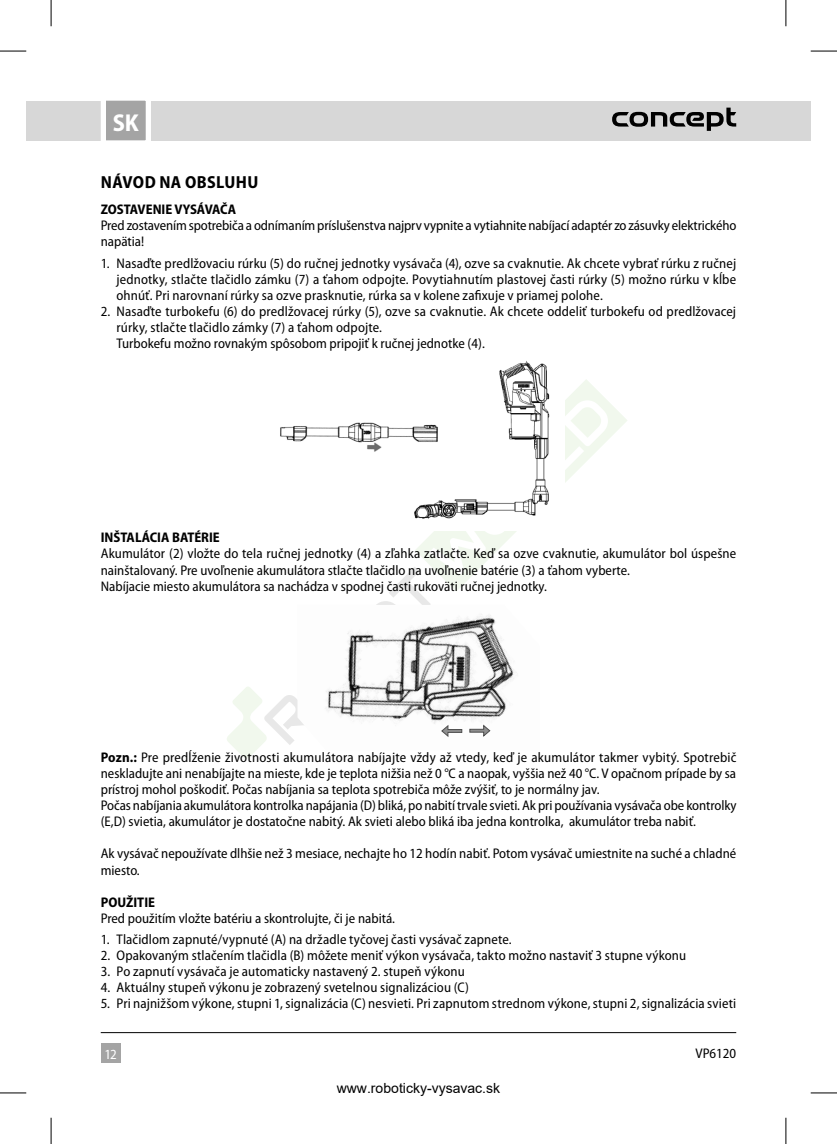
<style>
.page{position:relative;width:837px;height:1144px;background:#fff}
.page>*{position:absolute;margin:0;border:0;box-sizing:border-box;transform-origin:0 0}
.t1{font:700 semi-condensed 24.5px "Myriad Pro";color:#fff}
.t2{font:700 semi-condensed 17.5px "Myriad Pro";letter-spacing:.02em;color:#000}
.t3{font:semi-condensed 14px/16.1px "Myriad Pro";color:#000}
.t4{font:700 semi-condensed 14px "Myriad Pro";color:#000}
.t5{font:14px "Arial";color:#000}
.t6{font:semi-condensed 14px "Myriad Pro";color:#fff}
.s1{font-weight:700}
</style>
<div class="page">
<svg style="left:572px;top:379px;width:55px;height:55px"></svg>
<div style="left:785px;top:101px;width:25px;height:39px;background:#d7d7d7"></div>
<div style="left:26px;top:101px;width:759px;height:39px;background:#d7d7d7"></div>
<div style="left:101px;top:1043px;width:20px;height:20px;background:#a4a4a4"></div>
<svg style="left:98px;top:100px;width:55px;height:41px;background:#bbb"></svg>
<hr style="left:101px;top:1032px;width:635px;height:1px;background:#000">
<svg style="left:612px;top:108px;width:124px;height:23px"></svg>
<img style="left:499px;top:361px;width:50px;height:33px">
<svg style="left:227px;top:394px;width:387px;height:364px"></svg>
<svg style="left:0;top:51px;width:26px;height:1px"></svg>
<svg style="left:810px;top:51px;width:26px;height:1px"></svg>
<svg style="left:0;top:1092px;width:26px;height:1px"></svg>
<svg style="left:810px;top:1092px;width:26px;height:1px"></svg>
<svg style="left:51px;top:0;width:1px;height:26px"></svg>
<svg style="left:51px;top:1118px;width:1px;height:26px"></svg>
<svg style="left:785px;top:0;width:1px;height:26px"></svg>
<svg style="left:785px;top:1118px;width:1px;height:26px"></svg>
<h1 class="t1" style="left:113px;top:109px;width:28px">SK</h1>
<p class="t2" style="left:101px;top:173px;width:159px">NÁVOD NA OBSLUHU</p>
<p class="t4" style="left:101px;top:202px;width:137px">ZOSTAVENIE VYSÁVAČA</p>
<p class="t3" style="left:101px;top:218px;width:637px">Pred zostavením spotrebiča a odnímaním príslušenstva najprv vypnite a vytiahnite nabíjací adaptér zo zásuvky elektrického napätia!</p>
<p class="t3" style="left:116px;top:255px;width:621px;text-align:justify;text-indent:-16px">1. Nasaďte predlžovaciu rúrku (5) do ručnej jednotky vysávača (4), ozve sa cvaknutie. Ak chcete vybrať rúrku z ručnej jednotky, stlačte tlačidlo zámku (7) a ťahom odpojte. Povytiahnutím plastovej časti rúrky (5) možno rúrku v kĺbe ohnúť. Pri narovnaní rúrky sa ozve prasknutie, rúrka sa v kolene zafixuje v priamej polohe.</p>
<p class="t3" style="left:116px;top:303px;width:621px;text-indent:-16px">2. Nasaďte turbokefu (6) do predlžovacej rúrky (5), ozve sa cvaknutie. Ak chcete oddeliť turbokefu od predlžovacej rúrky, stlačte tlačidlo zámky (7) a ťahom odpojte.<br>Turbokefu možno rovnakým spôsobom pripojiť k ručnej jednotke (4).</p>
<p class="t4" style="left:101px;top:530px;width:120px">INŠTALÁCIA BATÉRIE</p>
<p class="t3" style="left:101px;top:546px;width:636px">Akumulátor (2) vložte do tela ručnej jednotky (4) a zľahka zatlačte. Keď sa ozve cvaknutie, akumulátor bol úspešne nainštalovaný. Pre uvoľnenie akumulátora stlačte tlačidlo na uvoľnenie batérie (3) a ťahom vyberte.<br>Nabíjacie miesto akumulátora sa nachádza v spodnej časti rukoväti ručnej jednotky.</p>
<p class="t3" style="left:101px;top:749px;width:637px"><span class="s1">Pozn.:</span> Pre predĺženie životnosti akumulátora nabíjajte vždy až vtedy, keď je akumulátor takmer vybitý. Spotrebič neskladujte ani nenabíjajte na mieste, kde je teplota nižšia než 0 °C a naopak, vyššia než 40 °C. V opačnom prípade by sa prístroj mohol poškodiť. Počas nabíjania sa teplota spotrebiča môže zvýšiť, to je normálny jav.<br>Počas nabíjania akumulátora kontrolka napájania (D) bliká, po nabití trvale svieti. Ak pri používania vysávača obe kontrolky (E,D) svietia, akumulátor je dostatočne nabitý. Ak svieti alebo bliká iba jedna kontrolka, akumulátor treba nabiť.</p>
<p class="t3" style="left:101px;top:846px;width:636px">Ak vysávač nepoužívate dlhšie než 3 mesiace, nechajte ho 12 hodín nabiť. Potom vysávač umiestnite na suché a chladné miesto.</p>
<p class="t4" style="left:101px;top:894px;width:56px">POUŽITIE</p>
<p class="t3" style="left:101px;top:910px;width:296px">Pred použitím vložte batériu a skontrolujte, či je nabitá.</p>
<p class="t3" style="left:101px;top:931px;width:412px">1. Tlačidlom zapnuté/vypnuté (A) na držadle tyčovej časti vysávač zapnete.</p>
<p class="t3" style="left:101px;top:947px;width:587px">2. Opakovaným stlačením tlačidla (B) môžete meniť výkon vysávača, takto možno nastaviť 3 stupne výkonu</p>
<p class="t3" style="left:101px;top:964px;width:365px">3. Po zapnutí vysávača je automaticky nastavený 2. stupeň výkonu</p>
<p class="t3" style="left:101px;top:980px;width:369px">4. Aktuálny stupeň výkonu je zobrazený svetelnou signalizáciou (C)</p>
<p class="t3" style="left:101px;top:996px;width:636px">5. Pri najnižšom výkone, stupni 1, signalizácia (C) nesvieti. Pri zapnutom strednom výkone, stupni 2, signalizácia svieti</p>
<p class="t6" style="left:104px;top:1046px;width:14px">12</p>
<p class="t5" style="left:336px;top:1079px;width:165px">www.roboticky-vysavac.sk</p>
<p class="t3" style="left:695px;top:1045px;width:42px">VP6120</p>
</div>
